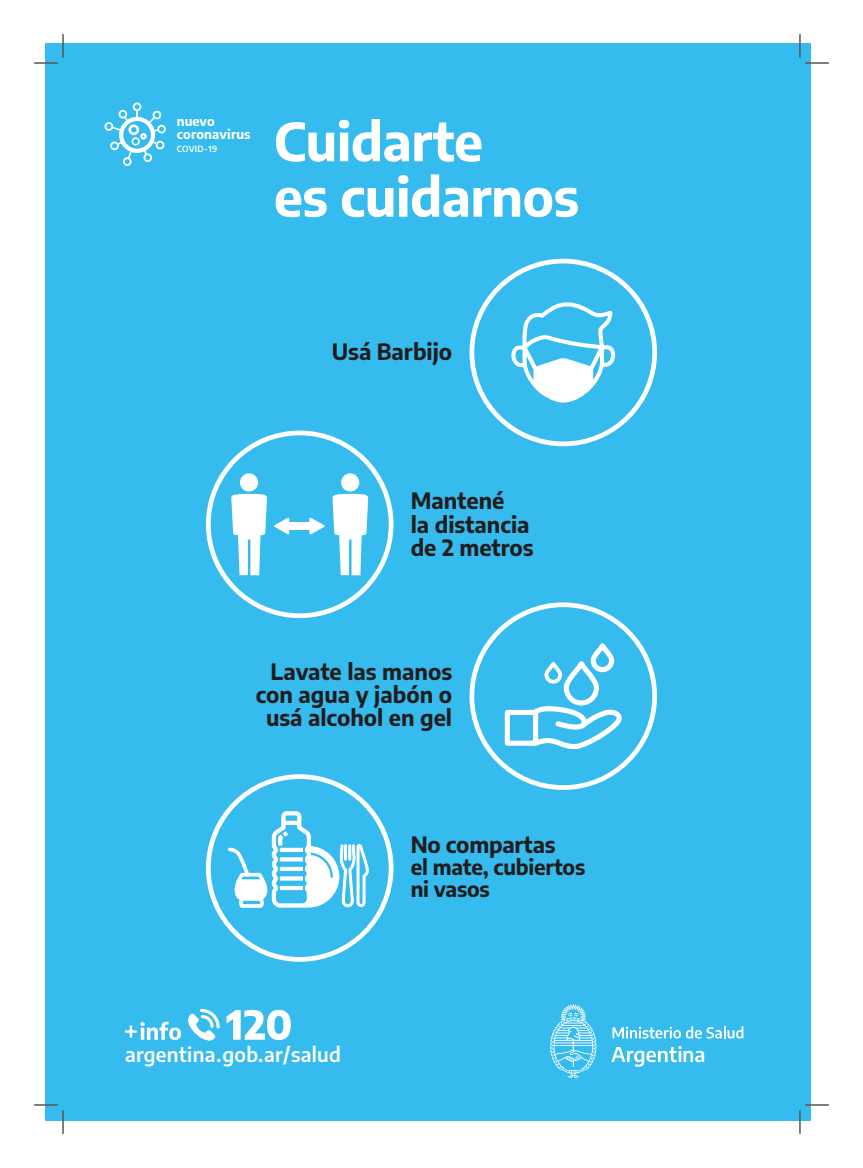
<style>
.page{position:relative;width:863px;height:1168px;background:#fff}
.page>*{position:absolute;margin:0;border:0;box-sizing:border-box;transform-origin:0 0}
.t1{font:700 52.32px/55.4px "Encode Sans";letter-spacing:-.01em;color:#fff}
.t2{font:700 22.05px/23.4px "Encode Sans";color:#211d1e}
.t3{font:700 20.91px/22.1px "Encode Sans";letter-spacing:-.01em;color:#211d1e}
.t4{font:600 19.78px "Encode Sans";letter-spacing:.015em;color:#fff}
.t5{font:700 12.78px/13px "Encode Sans";letter-spacing:.015em;color:#fff}
.t6{font:600 8.4px "Encode Sans";letter-spacing:.035em;color:#fff}
</style>
<div class="page">
<div style="left:45px;top:43px;width:765px;height:1078px;background:#35bbed"></div>
<svg style="left:511px;top:302px;width:104px;height:101px"></svg>
<div style="left:469px;top:259px;width:188px;height:187px;border:5px solid #fff;border-radius:50%"></div>
<div style="left:240px;top:473px;width:18px;height:18px;background:#fff;border-radius:50%"></div>
<svg style="left:231px;top:494px;width:36px;height:81px"></svg>
<div style="left:341px;top:473px;width:18px;height:18px;background:#fff;border-radius:50%"></div>
<svg style="left:332px;top:494px;width:36px;height:81px"></svg>
<svg style="left:309px;top:517px;width:16px;height:18px"></svg>
<svg style="left:274px;top:517px;width:15px;height:18px"></svg>
<div style="left:289px;top:522px;width:21px;height:8px;background:#fff"></div>
<div style="left:206px;top:430px;width:187px;height:188px;border:5px solid #fff;border-radius:50%"></div>
<div style="left:469px;top:602px;width:188px;height:188px;border:5px solid #fff;border-radius:50%"></div>
<svg style="left:505px;top:643px;width:117px;height:106px"></svg>
<div style="left:206px;top:774px;width:187px;height:188px;border:5px solid #fff;border-radius:50%"></div>
<svg style="left:226px;top:811px;width:144px;height:114px"></svg>
<svg style="left:104px;top:103px;width:62px;height:63px"></svg>
<svg style="left:550px;top:1004px;width:46px;height:74px"></svg>
<svg style="left:611px;top:1046px;width:93px;height:20px"></svg>
<svg style="left:612px;top:1026px;width:131px;height:12px"></svg>
<svg style="left:226px;top:1010px;width:65px;height:30px"></svg>
<svg style="left:188px;top:1009px;width:32px;height:32px"></svg>
<svg style="left:125px;top:1021px;width:56px;height:19px"></svg>
<svg style="left:34px;top:34px;width:30px;height:30px"></svg>
<svg style="left:34px;top:1104px;width:30px;height:30px"></svg>
<svg style="left:799px;top:34px;width:30px;height:30px"></svg>
<svg style="left:799px;top:1104px;width:30px;height:30px"></svg>
<p class="t5" style="left:177px;top:114px;width:75px">nuevo coronavirus</p>
<p class="t6" style="left:177px;top:143px;width:42px">COVID-19</p>
<h1 class="t1" style="left:274px;top:111px;width:307px">Cuidarte<br>es cuidarnos</h1>
<p class="t2" style="left:332px;top:339px;width:122px">Usá Barbijo</p>
<p class="t2" style="left:411px;top:488px;width:125px">Mantené<br>la distancia de 2 metros</p>
<p class="t2" style="left:256px;top:658px;width:198px;text-align:right">Lavate las manos con agua y jabón o usá alcohol en gel</p>
<p class="t4" style="left:125px;top:1040px;width:217px">argentina.gob.ar/salud</p>
<p class="t2" style="left:411px;top:831px;width:146px">No compartas</p>
<p class="t3" style="left:411px;top:854px;width:176px">el mate, cubiertos ni vasos</p>
</div>
